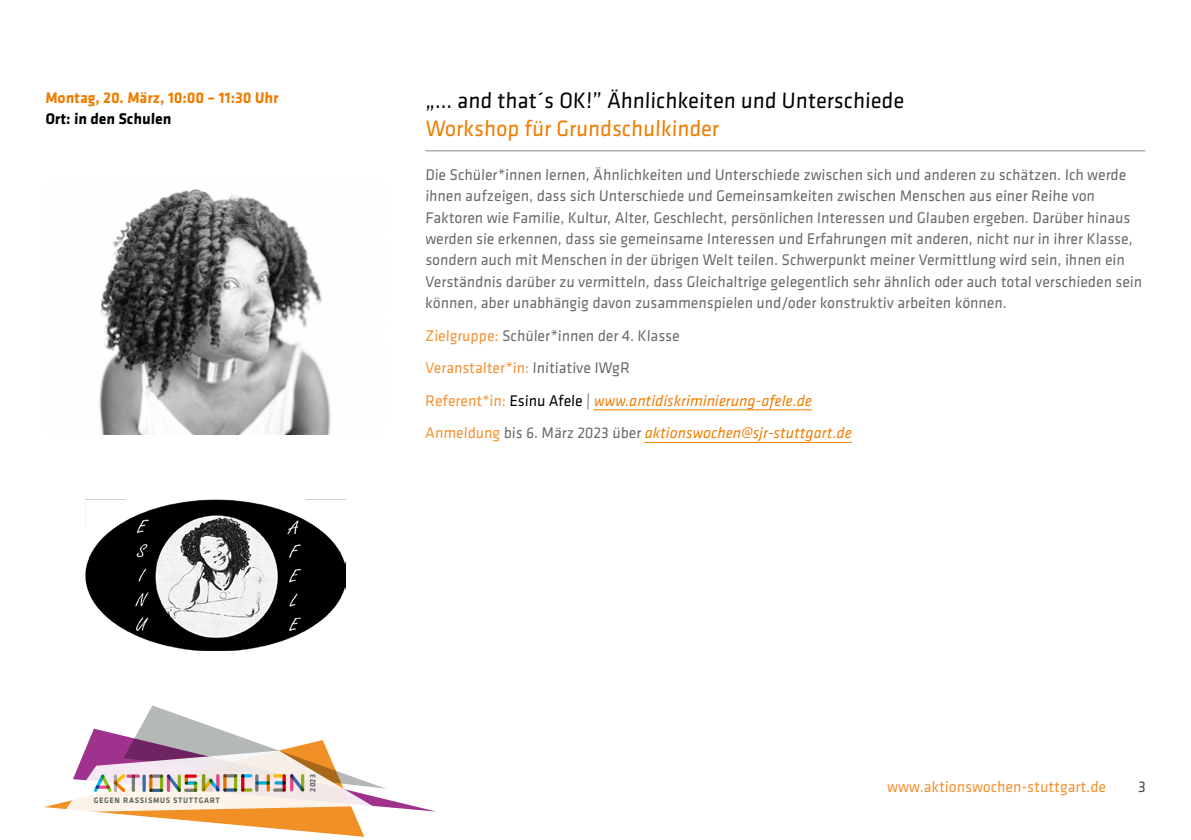
<style>
.page{position:relative;width:1191px;height:840px;background:#fff}
.page>*{position:absolute;margin:0;border:0;box-sizing:border-box;transform-origin:0 0}
.t1{font:23px "Klavika";color:#000;scale:.96 1}
.t2{font:23px "Klavika";color:#ef7c00;scale:.96 1}
.t3{font:16px/21.2px "Klavika";color:#6a6969;scale:.96 1}
.t4{font:italic 16px/32.6px "Klavika";letter-spacing:.01em;color:#ef7c00;scale:.96 1}
.t5{font:16px "Klavika";color:#f39131;scale:.96 1}
.t6{font:700 16px "Klavika";color:#ef7c00;scale:.96 1}
.t7{font:700 16px "Klavika";color:#000;scale:.96 1}
.t8{font:16px "Klavika";color:#494948;scale:.96 1}
.t9{font:700 8.2px "Klavika";color:#626662;scale:.96 1}
.s1{font-style:normal;color:#f39131}
.s2{font-style:normal;color:#6a6969}
.s3{font-style:normal;color:#000}
</style>
<div class="page">
<svg style="left:44px;top:561px;width:334px;height:276px"></svg>
<svg style="left:64px;top:750px;width:308px;height:61px;background:#dfc8c3"></svg>
<img style="left:99px;top:189px;width:232px;height:245px">
<hr style="left:594px;top:409px;width:218px;height:1px;background:#ef7c00">
<hr style="left:645px;top:441px;width:206px;height:1px;background:#ef7c00">
<hr style="left:426px;top:150px;width:718px;height:1px;background:#a7adaa">
<img style="left:85px;top:499px;width:260px;height:151px">
<p class="t6" style="left:45px;top:89px;width:245px">Montag, 20. März, 10:00 – 11:30 Uhr</p>
<p class="t7" style="left:45px;top:110px;width:133px">Ort: in den Schulen</p>
<h1 class="t1" style="left:425px;top:88px;width:501px">„… and that´s OK!” Ähnlichkeiten und Unterschiede</h1>
<h1 class="t2" style="left:425px;top:116px;width:308px">Workshop für Grundschulkinder</h1>
<p class="t3" style="left:425px;top:164px;width:748px">Die Schüler*innen lernen, Ähnlichkeiten und Unterschiede zwischen sich und anderen zu schätzen. Ich werde ihnen aufzeigen, dass sich Unterschiede und Gemeinsamkeiten zwischen Menschen aus einer Reihe von Faktoren wie Familie, Kultur, Alter, Geschlecht, persönlichen Interessen und Glauben ergeben. Darüber hinaus werden sie erkennen, dass sie gemeinsame Interessen und Erfahrungen mit anderen, nicht nur in ihrer Klasse, sondern auch mit Menschen in der übrigen Welt teilen. Schwerpunkt meiner Vermittlung wird sein, ihnen ein Verständnis darüber zu vermitteln, dass Gleichaltrige gelegentlich sehr ähnlich oder auch total verschieden sein können, aber unabhängig davon zusammenspielen und/oder konstruktiv arbeiten können.</p>
<p class="t4" style="left:425px;top:319px;width:446px"><span class="s1">Zielgruppe:</span> <span class="s2">Schüler*innen der 4. Klasse<br></span><span class="s1">Veranstalter*in:</span> <span class="s2">Initiative IWgR<br></span><span class="s1">Referent*in:</span> <span class="s3">Esinu Afele</span> <span class="s2">|</span> www.antidiskriminierung-afele.de <span class="s1">Anmeldung</span> <span class="s2">bis 6. März 2023 über</span> aktionswochen@sjr-stuttgart.de</p>
<p class="t9" style="left:94px;top:795px;width:133px">GEGEN RASSISMUS STUTTGART</p>
<p class="t9" style="left:308px;top:791px;width:20px;rotate:-90deg">2023</p>
<p class="t5" style="left:887px;top:778px;width:230px">www.aktionswochen-stuttgart.de</p>
<p class="t8" style="left:1138px;top:778px;width:10px">3</p>
</div>
